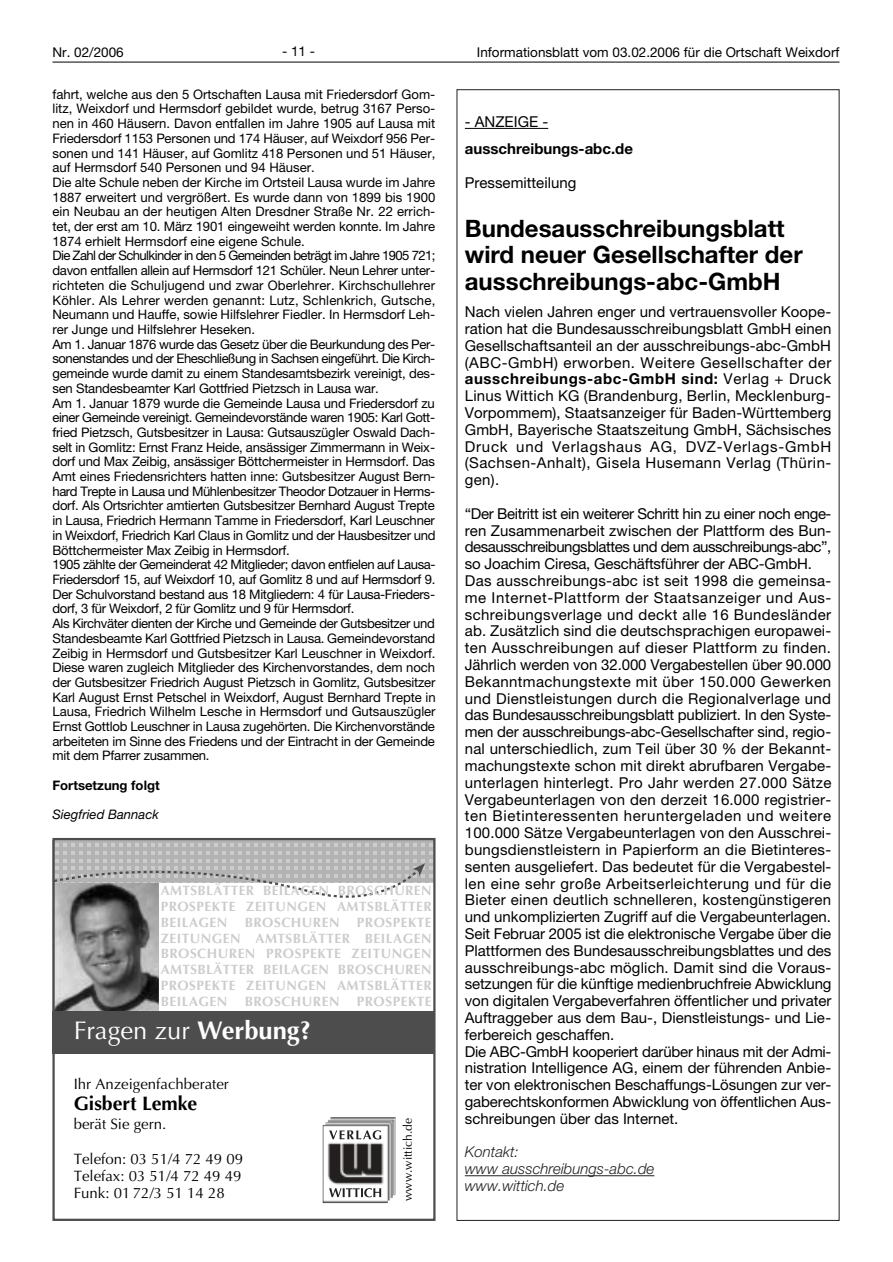
<style>
.page{position:relative;width:893px;height:1262px;background:#fff}
.page>*{position:absolute;margin:0;border:0;box-sizing:border-box;transform-origin:0 0}
.t1{font:25.5px "Optima";color:#fff}
.t2{font:700 24px/26.8px "Helvetica Neue LT";color:#000}
.t3{font:700 19.5px "Optima";color:#000}
.t4{font:15px/16.8px "Helvetica Neue LT";letter-spacing:.005em;color:#000;text-align:justify}
.t5{font:15px/17.2px "Optima";color:#000;text-align:justify}
.t6{font:italic 300 15px/16.8px "Helvetica Neue LT";color:#231f1f}
.t7{font:700 15px "Helvetica Neue LT";color:#000}
.t8{font:700 13.5px/15.8px "Optima";letter-spacing:.04em;color:#ccc;text-align:justify}
.t9{font:13.5px "Helvetica Neue LT";color:#000}
.t10{font:13.2px/14.7px "Helvetica Neue LT";letter-spacing:-.015em;color:#000}
.t11{font:700 13.2px "Helvetica Neue LT";color:#000}
.t12{font:italic 13.2px "Helvetica Neue LT";color:#000}
.t13{font:12px "Optima";color:#000}
.s1{font-weight:700}
</style>
<div class="page">
<hr style="left:52px;top:62px;width:787px;height:1px;background:#000">
<hr style="left:465px;top:128px;width:83px;height:1px;background:#000">
<hr style="left:465px;top:1175px;width:189px;height:1px;background:#231f1f">
<img style="left:55px;top:912px;width:103px;height:99px">
<div style="left:52px;top:840px;width:383px;height:42px;background:#b3b3b3"></div>
<svg style="left:55px;top:843px;width:377px;height:69px"></svg>
<div style="left:52px;top:838px;width:383px;height:382px;border:2px solid #4d4d4d"></div>
<div style="left:52px;top:1011px;width:383px;height:43px;background:#4d4d4d"></div>
<img style="left:323px;top:1117px;width:72px;height:86px">
<img style="left:329px;top:1188px;width:52px;height:9px">
<img style="left:329px;top:1130px;width:52px;height:9px">
<p class="t9" style="left:52px;top:47px;width:73px">Nr. 02/2006</p>
<p class="t9" style="left:282px;top:47px;width:35px">- 11 -</p>
<p class="t9" style="left:477px;top:47px;width:364px">Informationsblatt vom 03.02.2006 für die Ortschaft Weixdorf</p>
<p class="t10" style="left:52px;top:88px;width:385px">fahrt, welche aus den 5 Ortschaften Lausa mit Friedersdorf Gom&shy;litz, Weixdorf und Hermsdorf gebildet wurde, betrug 3167 Perso&shy;nen in 460 Häusern. Davon entfallen im Jahre 1905 auf Lausa mit Friedersdorf 1153 Personen und 174 Häuser, auf Weixdorf 956 Per&shy;sonen und 141 Häuser, auf Gomlitz 418 Personen und 51 Häuser, auf Hermsdorf 540 Personen und 94 Häuser.<br>Die alte Schule neben der Kirche im Ortsteil Lausa wurde im Jahre 1887 erweitert und vergrößert. Es wurde dann von 1899 bis 1900 ein Neubau an der heutigen Alten Dresdner Straße Nr. 22 errich&shy;tet, der erst am 10. März 1901 eingeweiht werden konnte. Im Jahre 1874 erhielt Hermsdorf eine eigene Schule.<br>Die Zahl der Schulkinder in den 5 Gemeinden beträgt im Jahre 1905 721; davon entfallen allein auf Hermsdorf 121 Schüler. Neun Lehrer unter&shy;richteten die Schuljugend und zwar Oberlehrer. Kirchschullehrer Köhler. Als Lehrer werden genannt: Lutz, Schlenkrich, Gutsche, Neumann und Hauffe, sowie Hilfslehrer Fiedler. In Hermsdorf Leh&shy;rer Junge und Hilfslehrer Heseken.<br>Am 1. Januar 1876 wurde das Gesetz über die Beurkundung des Per&shy;sonenstandes und der Eheschließung in Sachsen eingeführt. Die Kirch&shy;gemeinde wurde damit zu einem Standesamtsbezirk vereinigt, des&shy;sen Standesbeamter Karl Gottfried Pietzsch in Lausa war.<br>Am 1. Januar 1879 wurde die Gemeinde Lausa und Friedersdorf zu einer Gemeinde vereinigt. Gemeindevorstände waren 1905: Karl Gott&shy;fried Pietzsch, Gutsbesitzer in Lausa: Gutsauszügler Oswald Dach&shy;selt in Gomlitz: Ernst Franz Heide, ansässiger Zimmermann in Weix&shy;dorf und Max Zeibig, ansässiger Böttchermeister in Hermsdorf. Das Amt eines Friedensrichters hatten inne: Gutsbesitzer August Bern&shy;hard Trepte in Lausa und Mühlenbesitzer Theodor Dotzauer in Herms&shy;dorf. Als Ortsrichter amtierten Gutsbesitzer Bernhard August Trepte in Lausa, Friedrich Hermann Tamme in Friedersdorf, Karl Leuschner in Weixdorf, Friedrich Karl Claus in Gomlitz und der Hausbesitzer und Böttchermeister Max Zeibig in Hermsdorf.<br>1905 zählte der Gemeinderat 42 Mitglieder; davon entfielen auf Lausa-Friedersdorf 15, auf Weixdorf 10, auf Gomlitz 8 und auf Hermsdorf 9.<br>Der Schulvorstand bestand aus 18 Mitgliedern: 4 für Lausa-Frieders&shy;dorf, 3 für Weixdorf, 2 für Gomlitz und 9 für Hermsdorf.<br>Als Kirchväter dienten der Kirche und Gemeinde der Gutsbesitzer und Standesbeamte Karl Gottfried Pietzsch in Lausa. Gemeindevorstand Zeibig in Hermsdorf und Gutsbesitzer Karl Leuschner in Weixdorf.<br>Diese waren zugleich Mitglieder des Kirchenvorstandes, dem noch der Gutsbesitzer Friedrich August Pietzsch in Gomlitz, Gutsbesitzer Karl August Ernst Petschel in Weixdorf, August Bernhard Trepte in Lausa, Friedrich Wilhelm Lesche in Hermsdorf und Gutsauszügler Ernst Gottlob Leuschner in Lausa zugehörten. Die Kirchenvorstände arbeiteten im Sinne des Friedens und der Eintracht in der Gemeinde mit dem Pfarrer zusammen.</p>
<p class="t11" style="left:52px;top:780px;width:109px">Fortsetzung folgt</p>
<p class="t12" style="left:52px;top:810px;width:108px">Siegfried Bannack</p>
<p class="t4" style="left:465px;top:115px;width:85px">- ANZEIGE -</p>
<p class="t7" style="left:465px;top:144px;width:170px">ausschreibungs-abc.de</p>
<p class="t4" style="left:465px;top:176px;width:113px">Pressemitteilung</p>
<h2 class="t2" style="left:465px;top:217px;width:339px">Bundesausschreibungsblatt wird neuer Gesellschafter der ausschreibungs-abc-GmbH</h2>
<p class="t4" style="left:465px;top:305px;width:368px">Nach vielen Jahren enger und vertrauensvoller Koope&shy;ration hat die Bundesausschreibungsblatt GmbH einen Gesellschaftsanteil an der ausschreibungs-abc-GmbH (ABC-GmbH) erworben. Weitere Gesellschafter der <span class="s1">ausschreibungs-abc-GmbH sind:</span> Verlag + Druck Linus Wittich KG (Brandenburg, Berlin, Mecklenburg-Vorpommem), Staatsanzeiger für Baden-Württemberg GmbH, Bayerische Staatszeitung GmbH, Sächsisches Druck und Verlagshaus AG, DVZ-Verlags-GmbH (Sachsen-Anhalt), Gisela Husemann Verlag (Thürin&shy;gen).</p>
<p class="t4" style="left:465px;top:506px;width:368px;text-align:left">“Der Beitritt ist ein weiterer Schritt hin zu einer noch enge&shy;ren Zusammenarbeit zwischen der Plattform des Bun&shy;desausschreibungsblattes und dem ausschreibungs-abc”, so Joachim Ciresa, Geschäftsführer der ABC-GmbH.<br>Das ausschreibungs-abc ist seit 1998 die gemeinsa&shy;me Internet-Plattform der Staatsanzeiger und Aus&shy;schreibungsverlage und deckt alle 16 Bundesländer ab. Zusätzlich sind die deutschsprachigen europawei&shy;ten Ausschreibungen auf dieser Plattform zu finden.<br>Jährlich werden von 32.000 Vergabestellen über 90.000<br>Bekanntmachungstexte mit über 150.000 Gewerken und Dienstleistungen durch die Regionalverlage und das Bundesausschreibungsblatt publiziert. In den Syste&shy;men der ausschreibungs-abc-Gesellschafter sind, regio&shy;nal unterschiedlich, zum Teil über 30 % der Bekannt&shy;machungstexte schon mit direkt abrufbaren Vergabe&shy;unterlagen hinterlegt. Pro Jahr werden 27.000 Sätze Vergabeunterlagen von den derzeit 16.000 registrier&shy;ten Bietinteressenten heruntergeladen und weitere 100.000 Sätze Vergabeunterlagen von den Ausschrei&shy;bungsdienstleistern in Papierform an die Bietinteres&shy;senten ausgeliefert. Das bedeutet für die Vergabestel&shy;len eine sehr große Arbeitserleichterung und für die Bieter einen deutlich schnelleren, kostengünstigeren und unkomplizierten Zugriff auf die Vergabeunterlagen.<br>Seit Februar 2005 ist die elektronische Vergabe über die Plattformen des Bundesausschreibungsblattes und des ausschreibungs-abc möglich. Damit sind die Voraus&shy;setzungen für die künftige medienbruchfreie Abwicklung von digitalen Vergabeverfahren öffentlicher und privater Auftraggeber aus dem Bau-, Dienstleistungs- und Lie&shy;ferbereich geschaffen.<br>Die ABC-GmbH kooperiert darüber hinaus mit der Admi&shy;nistration Intelligence AG, einem der führenden Anbie&shy;ter von elektronischen Beschaffungs-Lösungen zur ver&shy;gaberechtskonformen Abwicklung von öffentlichen Aus&shy;schreibungen über das Internet.</p>
<p class="t6" style="left:465px;top:1145px;width:191px">Kontakt:<br>www ausschreibungs-abc.de www.wittich.de</p>
<p class="t8" style="left:161px;top:884px;width:272px">AMTSBLÄTTER BEILAGEN BROSCHUREN PROSPEKTE ZEITUNGEN AMTSBLÄTTER BEILAGEN</p>
<p class="t8" style="left:161px;top:915px;width:272px;text-indent:196px">PROSPEKTE ZEITUNGEN AMTSBLÄTTER BEILAGEN BROSCHUREN PROSPEKTE ZEITUNGEN AMTSBLÄTTER BEILAGEN BROSCHUREN PROSPEKTE ZEITUNGEN AMTSBLÄTTER BEILAGEN</p>
<p class="t8" style="left:245px;top:915px;width:96px">BROSCHUREN</p>
<p class="t8" style="left:245px;top:994px;width:96px">BROSCHUREN</p>
<p class="t8" style="left:357px;top:994px;width:76px">PROSPEKTE</p>
<h1 class="t1" style="left:74px;top:1019px;width:239px">Fragen zur <span class="s1">Werbung?</span></h1>
<p class="t5" style="left:74px;top:1077px;width:157px">Ihr Anzeigenfachberater</p>
<h3 class="t3" style="left:74px;top:1095px;width:125px">Gisbert Lemke</h3>
<p class="t5" style="left:74px;top:1117px;width:94px">berät Sie gern.</p>
<p class="t5" style="left:74px;top:1151px;width:171px">Telefon: 03 51/4 72 49 09<br>Telefax: 03 51/4 72 49 49<br>Funk: 01 72/3 51 14 28</p>
<p class="t13" style="left:403px;top:1201px;width:84px;rotate:-90deg">www.wittich.de</p>
</div>
